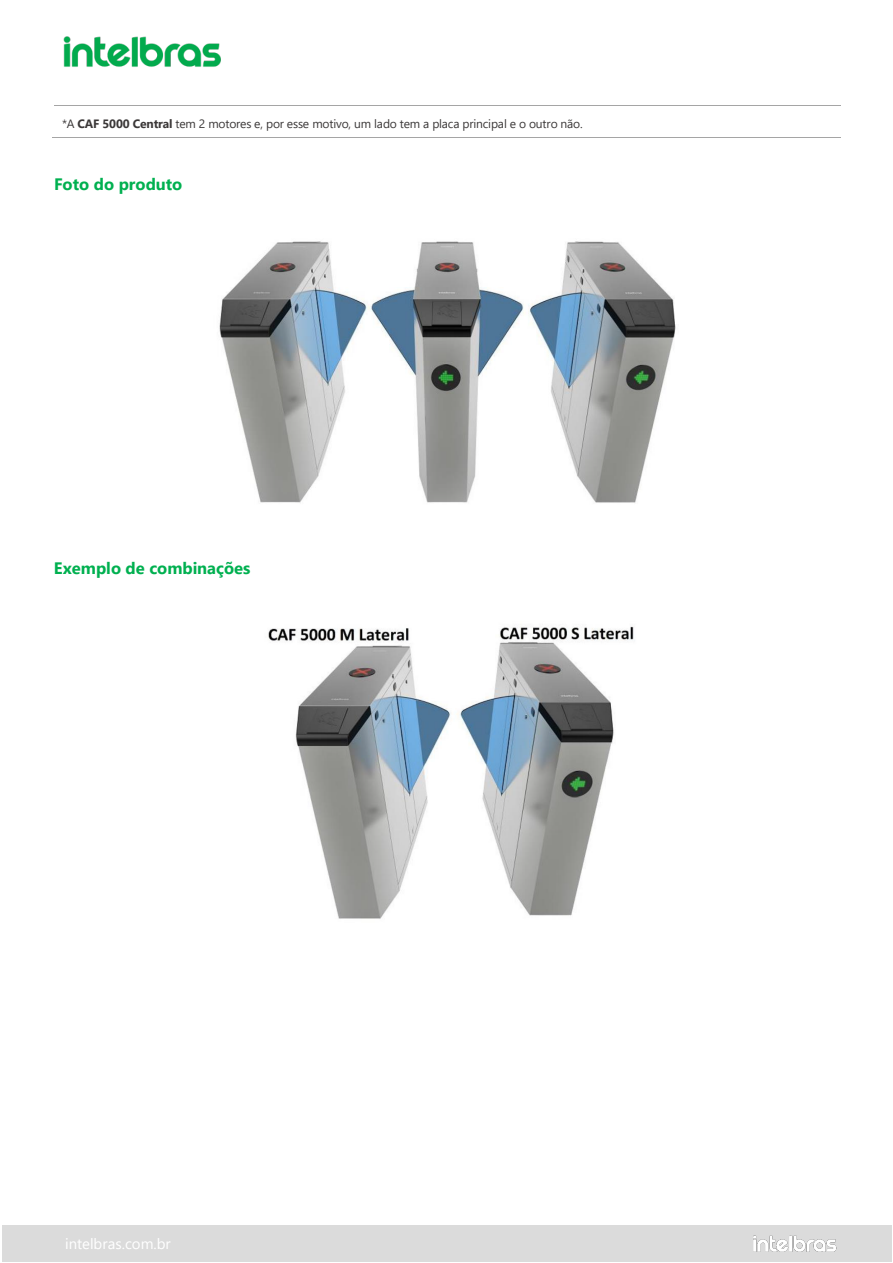
<style>
.page{position:relative;width:893px;height:1263px;background:#fff}
.page>*{position:absolute;margin:0;border:0;box-sizing:border-box;transform-origin:0 0}
.t1{font:700 16.5px "Segoe UI";color:#00b050}
.t2{font:15px "Segoe UI";color:#fff}
.t3{font:12px "Segoe UI";letter-spacing:-.015em;color:#3b3838}
.s1{font-weight:700}
</style>
<div class="page">
<img style="left:63px;top:36px;width:158px;height:31px">
<div style="left:2px;top:1225px;width:890px;height:36px;background:#dbdbdb"></div>
<img style="left:753px;top:1235px;width:84px;height:17px">
<img style="left:219px;top:241px;width:457px;height:262px">
<img style="left:268px;top:626px;width:366px;height:293px">
<hr style="left:54px;top:105px;width:787px;height:1px;background:#a5a5a5">
<hr style="left:53px;top:138px;width:788px;height:1px;background:#a5a5a5">
<p class="t3" style="left:62px;top:112px;width:522px">*A <span class="s1">CAF 5000 Central</span> tem 2 motores e, por esse motivo, um lado tem a placa principal e o outro não.</p>
<h1 class="t1" style="left:54px;top:169px;width:130px">Foto do produto</h1>
<h1 class="t1" style="left:54px;top:552px;width:198px">Exemplo de combinações</h1>
<p class="t2" style="left:65px;top:1230px;width:107px">intelbras.com.br</p>
</div>
